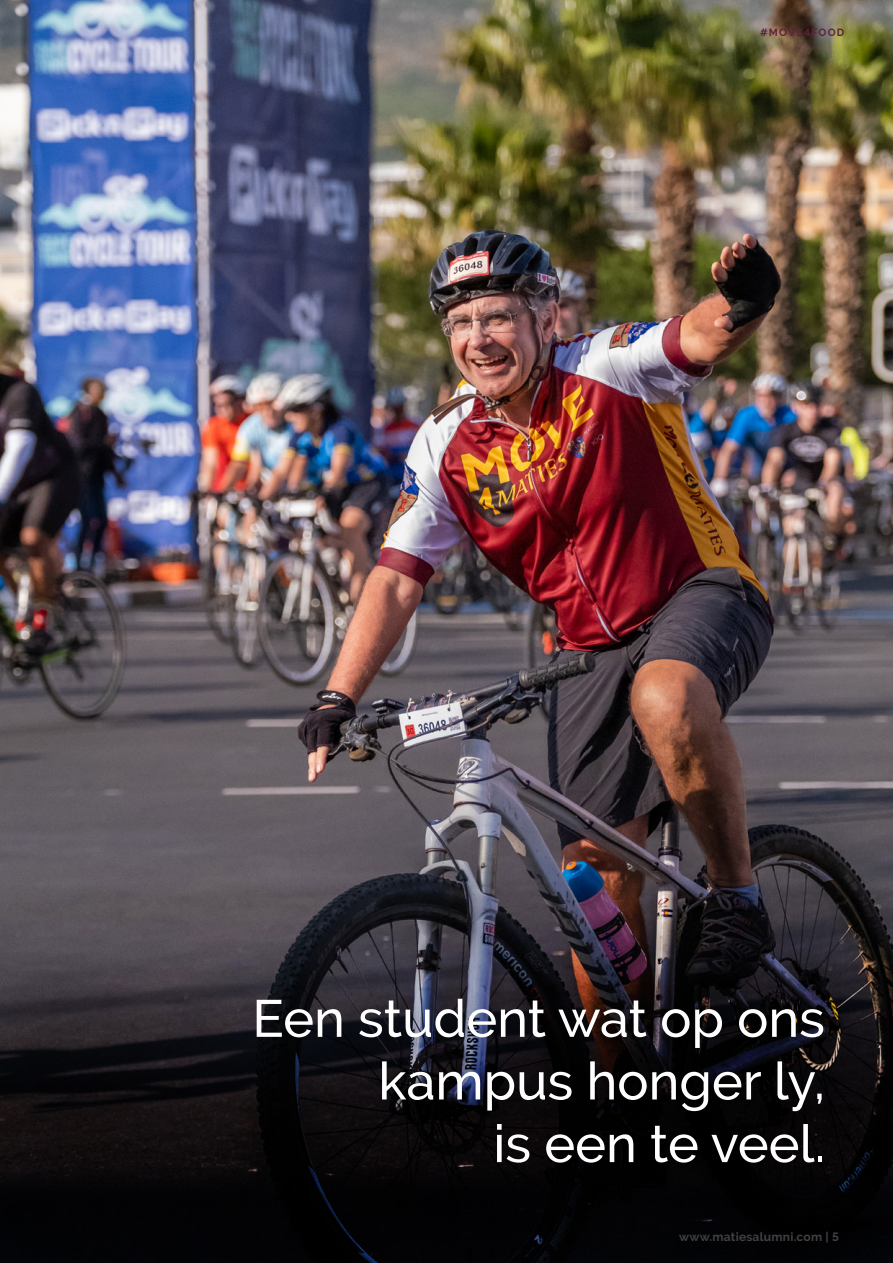
<style>
.page{position:relative;width:893px;height:1263px;background:#fff}
.page>*{position:absolute;margin:0;border:0;box-sizing:border-box;transform-origin:0 0}
.t1{font:500 52.2px/62.7px "Raleway";color:#fff;text-align:right}
.t2{font:700 12px "Raleway";letter-spacing:.02em;color:#414042}
.t3{font:700 10.5px "Raleway";letter-spacing:.12em;color:#60223b}
</style>
<div class="page">
<img style="left:0;top:0;width:893px;height:1263px">
<p class="t3" style="left:760px;top:26px;width:86px">#MOVE4FOOD</p>
<p class="t1" style="left:252px;top:987px;width:574px">Een student wat op ons kampus honger ly,<br>is een te veel.</p>
<p class="t2" style="left:679px;top:1230px;width:161px">www.matiesalumni.com | 5</p>
</div>
